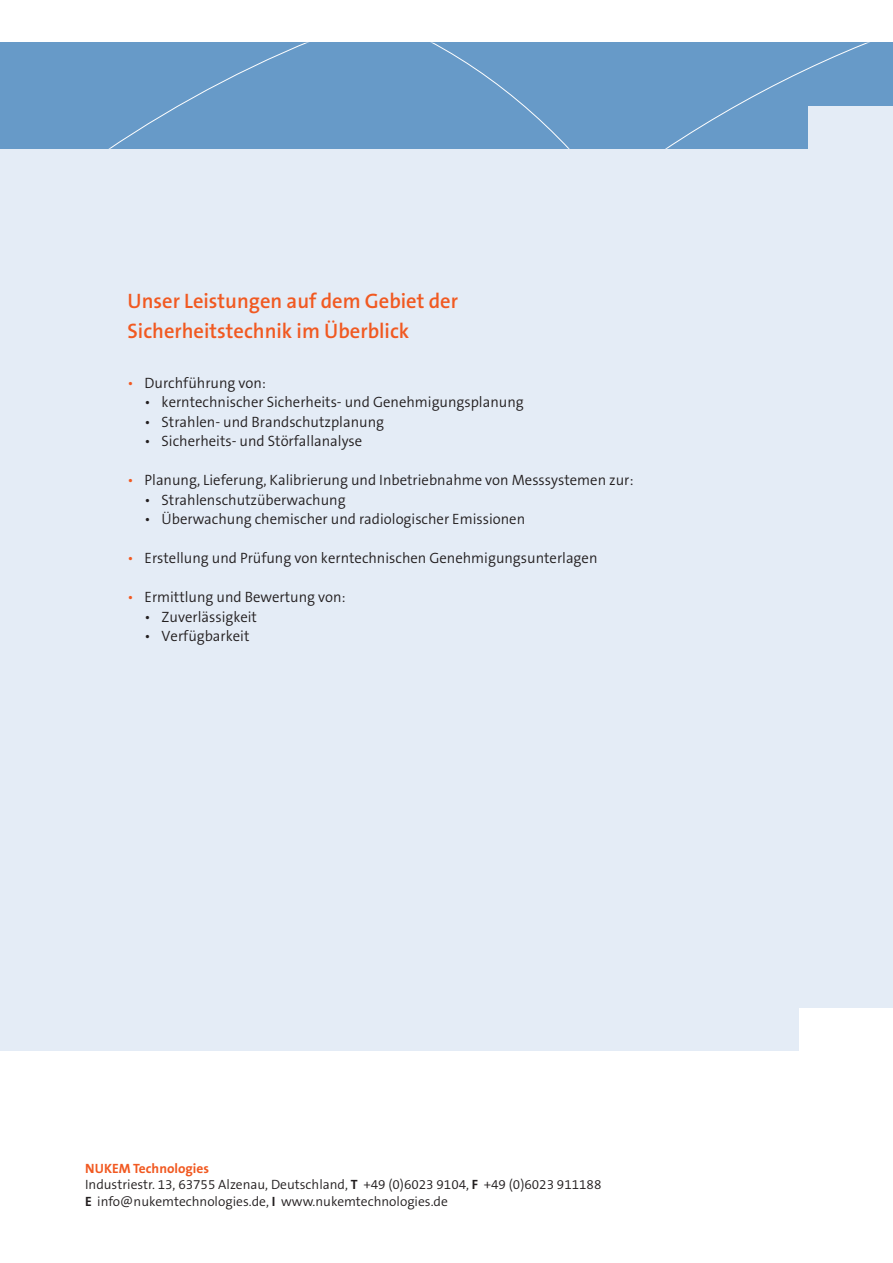
<style>
.page{position:relative;width:893px;height:1263px;background:#fff}
.page>*{position:absolute;margin:0;border:0;box-sizing:border-box;transform-origin:0 0}
.t1{font:600 21px/30px "The Sans B6";color:#f15921}
.t2{font:300 15px "The Sans B4";color:#231f20}
.t3{font:300 13.5px/16.5px "The Sans B4";color:#231f20}
.t4{font:700 13.5px "The Sans B7";color:#f15921}
.s1{color:#f15921}
.s2{font-family:"The Sans B7";font-weight:700}
</style>
<div class="page">
<div style="left:0;top:106px;width:893px;height:944px;background:#e4ecf6"></div>
<div style="left:799px;top:1008px;width:94px;height:142px;background:#fff"></div>
<div style="left:0;top:43px;width:893px;height:106px;background:#679ac8"></div>
<h1 class="t1" style="left:128px;top:287px;width:332px">Unser Leistungen auf dem Gebiet der<br>Sicherheitstechnik im Überblick</h1>
<p class="t2" style="left:128px;top:375px;width:140px"><span class="s1">•</span> Durchführung von:</p>
<p class="t2" style="left:145px;top:394px;width:381px">• kerntechnischer Sicherheits- und Genehmigungsplanung</p>
<p class="t2" style="left:145px;top:414px;width:241px">• Strahlen- und Brandschutzplanung</p>
<p class="t2" style="left:145px;top:433px;width:219px">• Sicherheits- und Störfallanalyse</p>
<p class="t2" style="left:128px;top:472px;width:508px"><span class="s1">•</span> Planung, Lieferung, Kalibrierung und Inbetriebnahme von Messsystemen zur:</p>
<p class="t2" style="left:145px;top:492px;width:203px">• Strahlenschutzüberwachung</p>
<p class="t2" style="left:145px;top:511px;width:382px">• Überwachung chemischer und radiologischer Emissionen</p>
<p class="t2" style="left:128px;top:550px;width:471px"><span class="s1">•</span> Erstellung und Prüfung von kerntechnischen Genehmigungsunterlagen</p>
<p class="t2" style="left:128px;top:589px;width:220px"><span class="s1">•</span> Ermittlung und Bewertung von:</p>
<p class="t2" style="left:145px;top:609px;width:114px">• Zuverlässigkeit</p>
<p class="t2" style="left:145px;top:628px;width:106px">• Verfügbarkeit</p>
<p class="t4" style="left:85px;top:1161px;width:126px">NUKEM Technologies</p>
<p class="t3" style="left:85px;top:1177px;width:518px">Industriestr. 13, 63755 Alzenau, Deutschland, <span class="s2">T</span> +49 (0)6023 9104, <span class="s2">F</span> +49 (0)6023 911188<br><span class="s2">E</span> info@nukemtechnologies.de, <span class="s2">I</span> www.nukemtechnologies.de</p>
</div>
